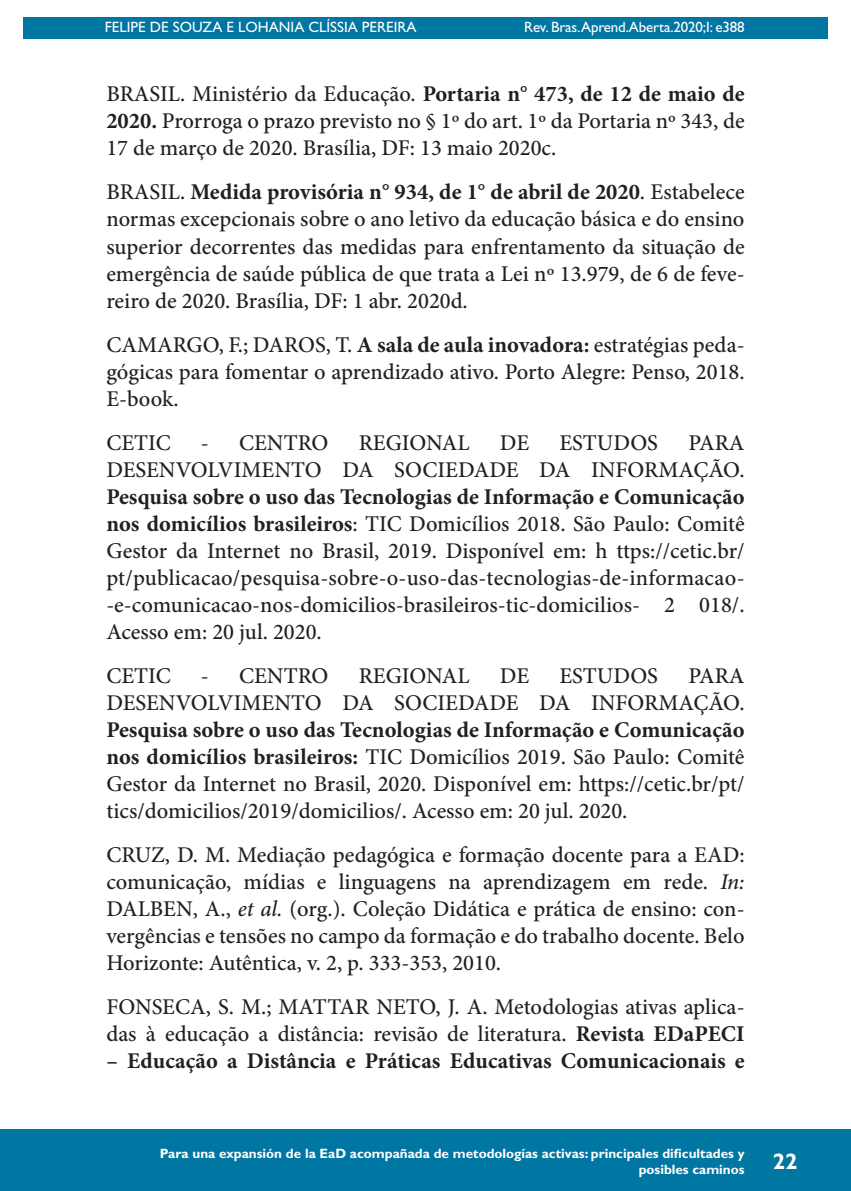
<style>
.page{position:relative;width:851px;height:1191px;background:#fff}
.page>*{position:absolute;margin:0;border:0;box-sizing:border-box;transform-origin:0 0}
.Referências{font:500 22.5px/27px "Minion Pro";color:#231f20;text-align:justify}
.Referências-2{font:700 22.5px "Minion Pro";color:#231f20}
.t1{font:700 22.5px "Gill Sans Std";color:#fff}
.t2{font:15px "Gill Sans Std";color:#fff}
.t3{font:700 13.5px/16.2px "Gill Sans Std";color:#fff;text-align:right}
.s1{font-weight:700}
.s2{font-style:italic}
</style>
<div class="page">
<hr style="left:104px;top:0;width:1px;height:467px;background:#0076a3">
<div style="left:23px;top:17px;width:804px;height:21px;background:#0076a3"></div>
<div style="left:0;top:1129px;width:850px;height:62px;background:#0076a3"></div>
<p class="t2" style="left:105px;top:18px;width:313px">FELIPE DE SOUZA E LOHANIA CLÍSSIA PEREIRA</p>
<p class="t2" style="left:524px;top:18px;width:222px">Rev. Bras.Aprend.Aberta.2020;I: e388</p>
<p class="Referências" style="left:106px;top:81px;width:639px">BRASIL. Ministério da Educação. <span class="s1">Portaria n° 473, de 12 de maio de 2020.</span> Prorroga o prazo previsto no § 1º do art. 1º da Portaria nº 343, de 17 de março de 2020. Brasília, DF: 13 maio 2020c.</p>
<p class="Referências" style="left:106px;top:179px;width:639px">BRASIL. <span class="s1">Medida provisória n° 934, de 1° de abril de 2020</span>. Estabelece normas excepcionais sobre o ano letivo da educação básica e do ensino superior decorrentes das medidas para enfrentamento da situação de emergência de saúde pública de que trata a Lei nº 13.979, de 6 de feve&shy;reiro de 2020. Brasília, DF: 1 abr. 2020d.</p>
<p class="Referências" style="left:106px;top:331px;width:639px">CAMARGO, F.; DAROS, T. <span class="s1">A sala de aula inovadora:</span> estratégias peda&shy;gógicas para fomentar o aprendizado ativo. Porto Alegre: Penso, 2018.<br>E-book.</p>
<p class="Referências" style="left:106px;top:429px;width:66px">CETIC</p>
<p class="Referências" style="left:201px;top:429px;width:129px">- CENTRO</p>
<p class="Referências" style="left:358px;top:429px;width:112px">REGIONAL</p>
<p class="Referências" style="left:500px;top:429px;width:31px">DE</p>
<p class="Referências" style="left:559px;top:429px;width:100px">ESTUDOS</p>
<p class="Referências" style="left:106px;top:429px;width:639px;text-indent:582px">PARA DESENVOLVIMENTO DA SOCIEDADE DA INFORMAÇÃO.<br><span class="s1">Pesquisa sobre o uso das Tecnologias de Informação e Comunicação nos domicílios brasileiros</span>: TIC Domicílios 2018. São Paulo: Comitê Gestor da Internet no Brasil, 2019. Disponível em: h ttps://cetic.br/ pt/publicacao/pesquisa-sobre-o-uso-das-tecnologias-de-informacao--e-comunicacao-nos-domicilios-brasileiros-tic-domicilios- 2 018/.<br>Acesso em: 20 jul. 2020.</p>
<p class="Referências" style="left:106px;top:662px;width:66px">CETIC</p>
<p class="Referências" style="left:201px;top:662px;width:129px">- CENTRO</p>
<p class="Referências" style="left:358px;top:662px;width:112px">REGIONAL</p>
<p class="Referências" style="left:500px;top:662px;width:31px">DE</p>
<p class="Referências" style="left:559px;top:662px;width:100px">ESTUDOS</p>
<p class="Referências" style="left:106px;top:662px;width:639px;text-indent:582px">PARA DESENVOLVIMENTO DA SOCIEDADE DA INFORMAÇÃO.<br><span class="s1">Pesquisa sobre o uso das Tecnologias de Informação e Comunicação nos domicílios brasileiros:</span> TIC Domicílios 2019. São Paulo: Comitê Gestor da Internet no Brasil, 2020. Disponível em: https://cetic.br/pt/ tics/domicilios/2019/domicilios/. Acesso em: 20 jul. 2020.</p>
<p class="Referências" style="left:106px;top:841px;width:639px">CRUZ, D. M. Mediação pedagógica e formação docente para a EAD: comunicação, mídias e linguagens na aprendizagem em rede. <span class="s2">In:<br></span>DALBEN, A., <span class="s2">et al.</span> (org.). Coleção Didática e prática de ensino: con&shy;vergências e tensões no campo da formação e do trabalho docente. Belo Horizonte: Autêntica, v. 2, p. 333-353, 2010.</p>
<p class="Referências" style="left:106px;top:993px;width:639px">FONSECA, S. M.; MATTAR NETO, J. A. Metodologias ativas aplica&shy;das à educação a distância: revisão de literatura. <span class="s1">Revista EDaPECI</span></p>
<p class="Referências-2" style="left:106px;top:1044px;width:639px">– Educação a Distância e Práticas Educativas Comunicacionais e</p>
<p class="t3" style="left:160px;top:1145px;width:586px">Para una expansión de la EaD acompañada de metodologías activas: principales dificultades y posibles caminos</p>
<p class="t1" style="left:772px;top:1148px;width:26px">22</p>
</div>
